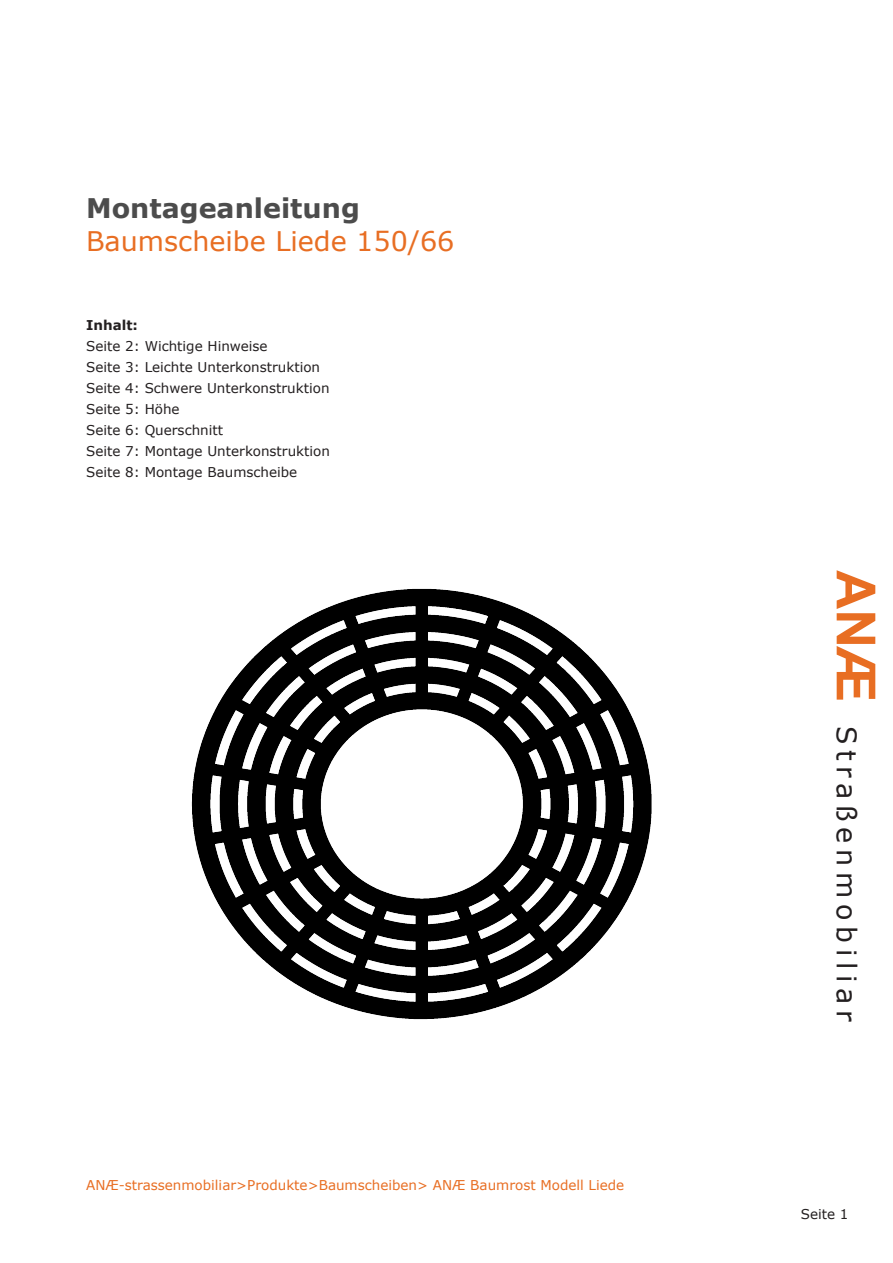
<style>
.page{position:relative;width:893px;height:1263px;background:#fff}
.page>*{position:absolute;margin:0;border:0;box-sizing:border-box;transform-origin:0 0}
.t1{font:27px "Verdana";color:#e86e23}
.t2{font:27px "Verdana";letter-spacing:.21em;color:#231f20}
.t3{font:700 27px "Verdana";color:#4c4c4c}
.t4{font:13.5px/21px "Verdana";color:#231f20}
.t5{font:13.5px "Verdana";color:#e86e23}
.t6{font:700 13.5px "Verdana";color:#231f20}
.s1{font-family:"Arial";font-weight:700;font-size:54px;color:#e86e23}
</style>
<div class="page">
<img style="left:191px;top:588px;width:461px;height:432px">
<h1 class="t3" style="left:86px;top:189px;width:275px">Montageanleitung</h1>
<h1 class="t1" style="left:86px;top:223px;width:370px">Baumscheibe Liede 150/66</h1>
<p class="t6" style="left:86px;top:315px;width:53px">Inhalt:</p>
<p class="t4" style="left:86px;top:335px;width:245px">Seite 2: Wichtige Hinweise<br>Seite 3: Leichte Unterkonstruktion<br>Seite 4: Schwere Unterkonstruktion<br>Seite 5: Höhe<br>Seite 6: Querschnitt<br>Seite 7: Montage Unterkonstruktion<br>Seite 8: Montage Baumscheibe</p>
<p class="t5" style="left:86px;top:1175px;width:540px">ANÆ-strassenmobiliar&gt;Produkte&gt;Baumscheiben&gt; ANÆ Baumrost Modell Liede</p>
<h1 class="t2" style="left:865px;top:570px;width:452px;rotate:90deg"><span class="s1">ANÆ</span> Straßenmobiliar</h1>
<p class="t4" style="left:801px;top:1204px;width:49px">Seite 1</p>
</div>
